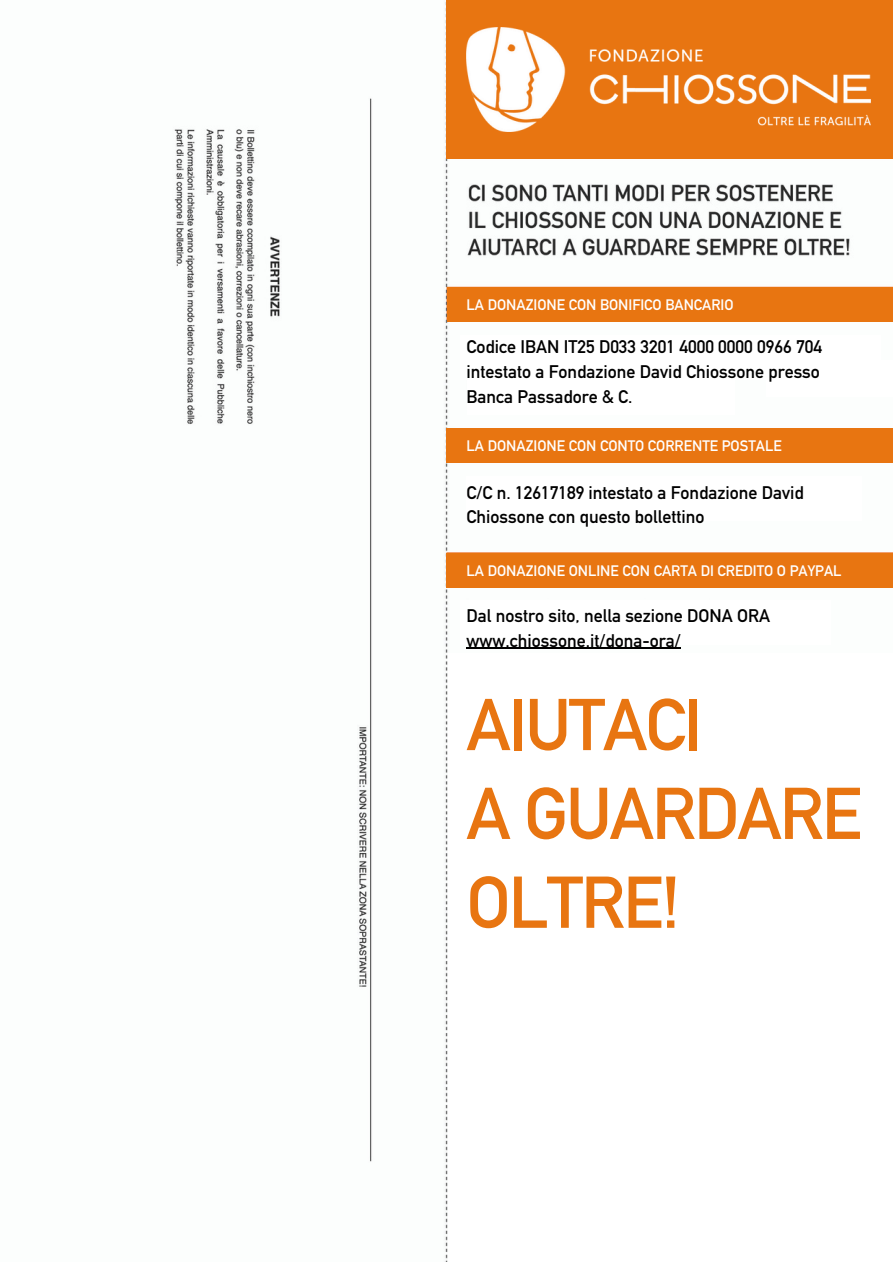
<style>
.page{position:relative;width:893px;height:1264px;background:#fff}
.page>*{position:absolute;margin:0;border:0;box-sizing:border-box;transform-origin:0 0}
.t1{font:72px "DIN Mittelschrift Std";letter-spacing:-.025em;color:#e87511}
.t2{font:18px/24.8px "DIN Mittelschrift Std";color:#000}
.t3{font:15px "DIN Mittelschrift Std";color:#fff}
</style>
<div class="page">
<img style="left:174px;top:0;width:718px;height:1261px">
<div style="left:447px;top:0;width:445px;height:158px;background:#e87511"></div>
<img style="left:466px;top:27px;width:404px;height:105px">
<div style="left:448px;top:653px;width:444px;height:609px;background:#fff"></div>
<div style="left:466px;top:378px;width:268px;height:37px;background:#fff"></div>
<div style="left:765px;top:360px;width:127px;height:36px;background:#fff"></div>
<div style="left:447px;top:287px;width:445px;height:34px;background:#e87511"></div>
<div style="left:446px;top:428px;width:446px;height:34px;background:#e87511"></div>
<div style="left:446px;top:553px;width:446px;height:34px;background:#e87511"></div>
<div style="left:460px;top:599px;width:370px;height:45px;background:#fff"></div>
<hr style="left:466px;top:647px;width:214px;height:1px;background:#000">
<div style="left:466px;top:476px;width:395px;height:44px;background:#fff"></div>
<div style="left:460px;top:335px;width:420px;height:45px;background:#fff"></div>
<p class="t3" style="left:466px;top:299px;width:268px">LA DONAZIONE CON BONIFICO BANCARIO</p>
<p class="t2" style="left:466px;top:337px;width:357px">Codice IBAN IT25 D033 3201 4000 0000 0966 704</p>
<p class="t2" style="left:466px;top:362px;width:355px">intestato a Fondazione David Chiossone presso<br>Banca Passadore &amp; C.</p>
<p class="t3" style="left:466px;top:440px;width:316px">LA DONAZIONE CON CONTO CORRENTE POSTALE</p>
<p class="t2" style="left:466px;top:482px;width:339px">C/C n. 12617189 intestato a Fondazione David<br>Chiossone con questo bollettino</p>
<p class="t3" style="left:466px;top:565px;width:376px">LA DONAZIONE ONLINE CON CARTA DI CREDITO O PAYPAL</p>
<p class="t2" style="left:466px;top:605px;width:305px">Dal nostro sito, nella sezione DONA ORA</p>
<p class="t2" style="left:466px;top:630px;width:216px">www.chiossone.it/dona-ora/</p>
<p class="t1" style="left:466px;top:698px;width:237px">AIUTACI</p>
<p class="t1" style="left:466px;top:787px;width:397px">A GUARDARE</p>
<p class="t1" style="left:466px;top:876px;width:215px">OLTRE!</p>
</div>
